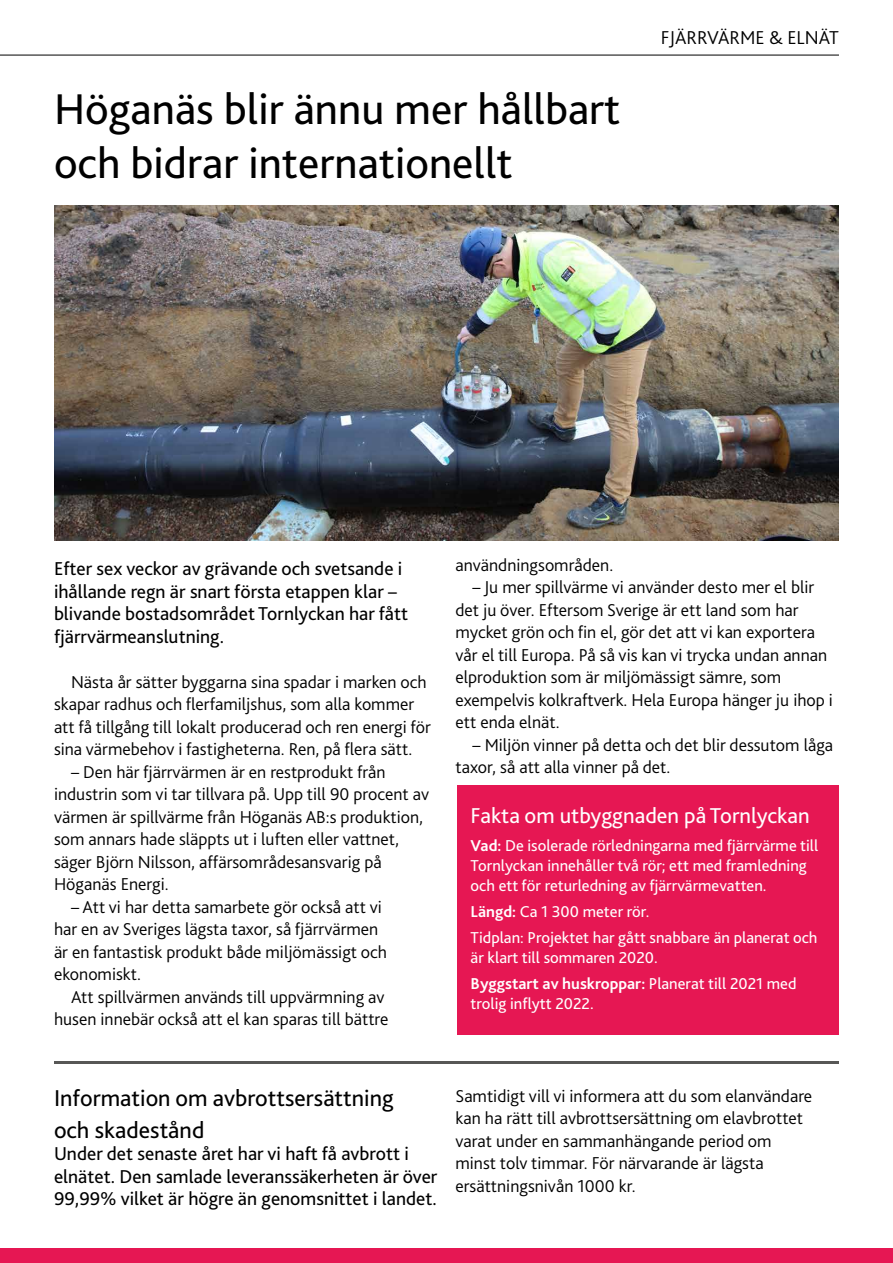
<style>
.page{position:relative;width:893px;height:1263px;background:#fff}
.page>*{position:absolute;margin:0;border:0;box-sizing:border-box;transform-origin:0 0}
.t1{font:45px/54px "Bliss 2";color:#000}
.t2{font:24px/31.5px "Bliss 2";color:#000}
.t3{font:22.5px "Bliss 2";color:#fff}
.t4{font:19.5px/22.5px "Bliss 2";color:#000}
.t5{font:300 19.5px "Bliss 2";color:#000}
.t6{font:300 18px/22.5px "Bliss 2";color:#000}
.t7{font:16.5px/19.8px "Bliss 2";color:#fff}
.s1{font-weight:700}
</style>
<div class="page">
<div style="left:0;top:1249px;width:893px;height:14px;background:#e61753"></div>
<hr style="left:0;top:55px;width:839px;height:1px;background:#000">
<div style="left:458px;top:784px;width:381px;height:250px;background:#e61753"></div>
<img style="left:54px;top:206px;width:785px;height:334px">
<hr style="left:54px;top:1061px;width:785px;height:2px;background:#575756">
<h1 class="t1" style="left:54px;top:82px;width:568px">Höganäs blir ännu mer hållbart och bidrar internationellt</h1>
<p class="t5" style="left:661px;top:25px;width:180px">FJÄRRVÄRME &amp; ELNÄT</p>
<p class="t4" style="left:54px;top:557px;width:356px">Efter sex veckor av grävande och svetsande i ihållande regn är snart första etappen klar – blivande bostadsområdet Tornlyckan har fått fjärrvärmeanslutning.</p>
<p class="t6" style="left:54px;top:670px;width:378px;text-indent:17px">Nästa år sätter byggarna sina spadar i marken och skapar radhus och flerfamiljshus, som alla kommer att få tillgång till lokalt producerad och ren energi för sina värmebehov i fastigheterna. Ren, på flera sätt.</p>
<p class="t6" style="left:54px;top:760px;width:377px;text-indent:17px">– Den här fjärrvärmen är en restprodukt från industrin som vi tar tillvara på. Upp till 90 procent av värmen är spillvärme från Höganäs AB:s produktion, som annars hade släppts ut i luften eller vattnet, säger Björn Nilsson, affärsområdesansvarig på Höganäs Energi.</p>
<p class="t6" style="left:54px;top:895px;width:334px;text-indent:17px">– Att vi har detta samarbete gör också att vi har en av Sveriges lägsta taxor, så fjärrvärmen är en fantastisk produkt både miljömässigt och ekonomiskt.</p>
<p class="t6" style="left:54px;top:985px;width:336px;text-align:right">Att spillvärmen används till uppvärmning av husen innebär också att el kan sparas till bättre</p>
<p class="t6" style="left:455px;top:553px;width:159px">användningsområden.</p>
<p class="t6" style="left:455px;top:576px;width:379px;text-indent:17px">– Ju mer spillvärme vi använder desto mer el blir det ju över. Eftersom Sverige är ett land som har mycket grön och fin el, gör det att vi kan exportera vår el till Europa. På så vis kan vi trycka undan annan elproduktion som är miljömässigt sämre, som exempelvis kolkraftverk. Hela Europa hänger ju ihop i ett enda elnät.</p>
<p class="t6" style="left:455px;top:733px;width:379px;text-indent:17px">– Miljön vinner på detta och det blir dessutom låga taxor, så att alla vinner på det.</p>
<p class="t3" style="left:471px;top:801px;width:340px">Fakta om utbyggnaden på Tornlyckan</p>
<p class="t7" style="left:471px;top:836px;width:349px"><span class="s1">Vad:</span> De isolerade rörledningarna med fjärrvärme till<br>Tornlyckan innehåller två rör; ett med framledning och ett för returledning av fjärrvärmevatten.</p>
<p class="t7" style="left:471px;top:898px;width:348px;line-height:26.2px"><span class="s1">Längd:</span> Ca 1 300 meter rör.<br>Tidplan: Projektet har gått snabbare än planerat och</p>
<p class="t7" style="left:471px;top:944px;width:327px;line-height:26.2px">är klart till sommaren 2020.<br><span class="s1">Byggstart av huskroppar:</span> Planerat till 2021 med</p>
<p class="t7" style="left:471px;top:993px;width:125px">trolig inflytt 2022.</p>
<h2 class="t2" style="left:54px;top:1082px;width:341px">Information om avbrottsersättning och skadestånd</h2>
<p class="t4" style="left:54px;top:1142px;width:385px">Under det senaste året har vi haft få avbrott i elnätet. Den samlade leveranssäkerheten är över<br>99,99% vilket är högre än genomsnittet i landet.</p>
<p class="t6" style="left:455px;top:1084px;width:358px">Samtidigt vill vi informera att du som elanvändare kan ha rätt till avbrottsersättning om elavbrottet varat under en sammanhängande period om minst tolv timmar. För närvarande är lägsta ersättningsnivån 1000 kr.</p>
</div>
